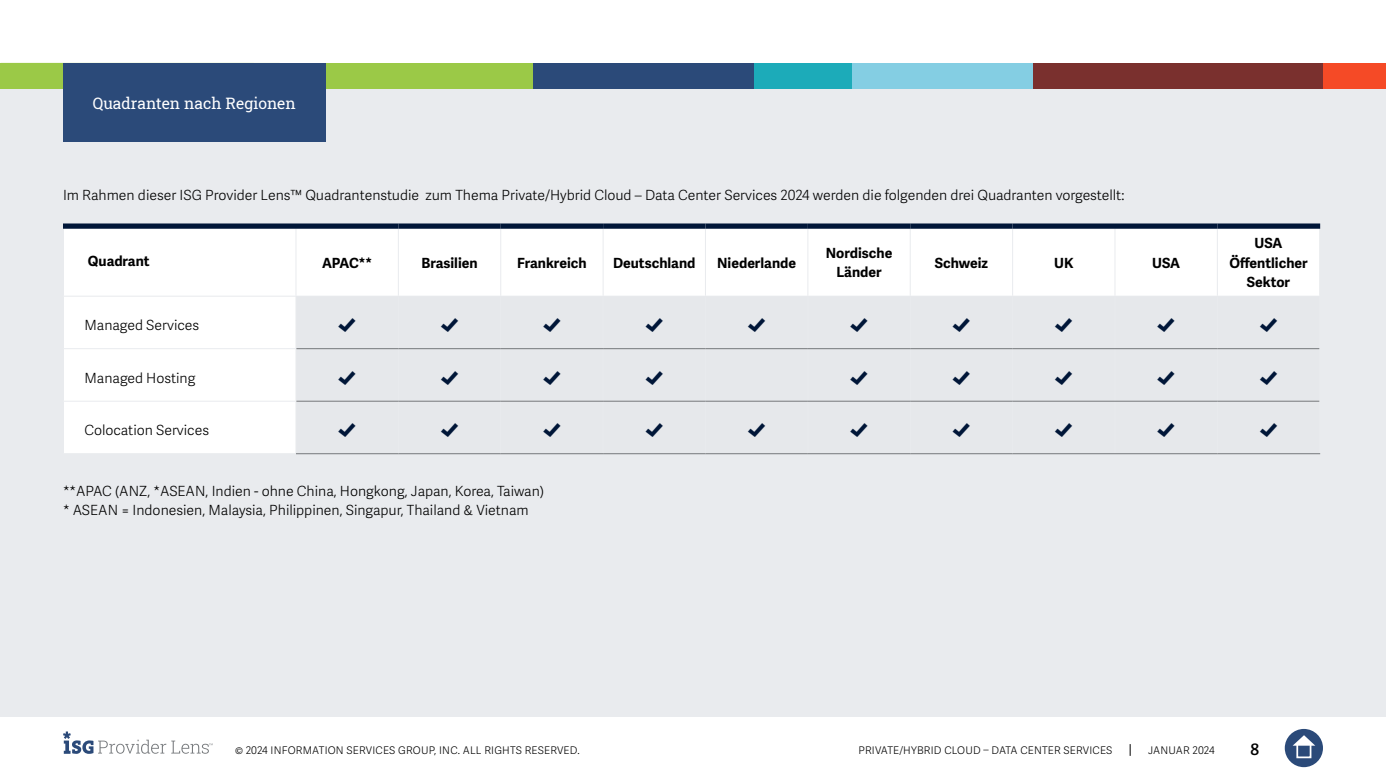
<style>
.page{position:relative;width:1386px;height:780px;background:#fff}
.page>*{position:absolute;margin:0;border:0;box-sizing:border-box;transform-origin:0 0}
.t1{font:300 26.25px "Adelle Sans";color:#001638}
.t2{font:15.75px "Roboto Slab ISG P Regular";color:#fff}
.t3{font:600 15.75px "Adelle Sans";color:#000}
.t4{font:300 14px/19.2px "Adelle Sans";color:#000}
.t5{font:700 14px/19.2px "Adelle Sans";color:#000;text-align:center}
.t6{font:300 10.5px "Adelle Sans";letter-spacing:.02em;color:#000}
</style>
<div class="page">
<svg style="left:1130px;top:744px;width:1px;height:12px"></svg>
<svg style="left:63px;top:731px;width:150px;height:23px"></svg>
<div style="left:1285px;top:729px;width:38px;height:38px;background:#2b4a79;border-radius:50%"></div>
<svg style="left:1293px;top:735px;width:22px;height:10px"></svg>
<div style="left:1296px;top:743px;width:15px;height:15px;border:2px solid #fff"></div>
<div style="left:0;top:63px;width:1386px;height:654px;background:#e9ebee"></div>
<div style="left:0;top:63px;width:533px;height:25px;background:#9bc947"></div>
<div style="left:533px;top:63px;width:223px;height:25px;background:#2b4a79"></div>
<div style="left:850px;top:63px;width:184px;height:25px;background:#84cee3"></div>
<div style="left:1323px;top:63px;width:63px;height:25px;background:#f54a26"></div>
<div style="left:1033px;top:63px;width:290px;height:25px;background:#7a302e"></div>
<div style="left:754px;top:63px;width:98px;height:25px;background:#1cabb9"></div>
<div style="left:64px;top:229px;width:1255px;height:67px;background:#fff"></div>
<div style="left:64px;top:297px;width:231px;height:156px;background:#fff"></div>
<svg style="left:297px;top:349px;width:1022px;height:52px"></svg>
<hr style="left:807px;top:349px;width:1px;height:52px;background:#e9ebee">
<hr style="left:398px;top:349px;width:1px;height:52px;background:#e9ebee">
<hr style="left:910px;top:349px;width:1px;height:52px;background:#e9ebee">
<hr style="left:1217px;top:349px;width:1px;height:52px;background:#e9ebee">
<hr style="left:500px;top:349px;width:1px;height:52px;background:#e9ebee">
<hr style="left:1012px;top:349px;width:1px;height:52px;background:#e9ebee">
<hr style="left:63px;top:348px;width:233px;height:1px;background:#e9ebee">
<hr style="left:63px;top:401px;width:233px;height:1px;background:#e9ebee">
<hr style="left:603px;top:349px;width:1px;height:52px;background:#e9ebee">
<hr style="left:705px;top:349px;width:1px;height:52px;background:#e9ebee">
<hr style="left:1115px;top:349px;width:1px;height:52px;background:#e9ebee">
<hr style="left:500px;top:229px;width:1px;height:67px;background:#e9ebee">
<hr style="left:296px;top:229px;width:1px;height:67px;background:#e9ebee">
<hr style="left:398px;top:229px;width:1px;height:67px;background:#e9ebee">
<hr style="left:807px;top:229px;width:1px;height:67px;background:#e9ebee">
<hr style="left:910px;top:229px;width:1px;height:67px;background:#e9ebee">
<hr style="left:1012px;top:229px;width:1px;height:67px;background:#e9ebee">
<hr style="left:1115px;top:229px;width:1px;height:67px;background:#e9ebee">
<hr style="left:1217px;top:229px;width:1px;height:67px;background:#e9ebee">
<hr style="left:603px;top:229px;width:1px;height:67px;background:#e9ebee">
<hr style="left:705px;top:229px;width:1px;height:67px;background:#e9ebee">
<hr style="left:296px;top:348px;width:102px;height:1px;background:#75787b">
<hr style="left:398px;top:348px;width:103px;height:1px;background:#75787b">
<hr style="left:501px;top:348px;width:102px;height:1px;background:#75787b">
<hr style="left:603px;top:348px;width:102px;height:1px;background:#75787b">
<hr style="left:705px;top:348px;width:103px;height:1px;background:#75787b">
<hr style="left:808px;top:348px;width:102px;height:1px;background:#75787b">
<hr style="left:910px;top:348px;width:103px;height:1px;background:#75787b">
<hr style="left:1013px;top:348px;width:102px;height:1px;background:#75787b">
<hr style="left:1115px;top:348px;width:102px;height:1px;background:#75787b">
<hr style="left:1217px;top:348px;width:102px;height:1px;background:#75787b">
<hr style="left:296px;top:401px;width:102px;height:1px;background:#75787b">
<hr style="left:398px;top:401px;width:103px;height:1px;background:#75787b">
<hr style="left:501px;top:401px;width:102px;height:1px;background:#75787b">
<hr style="left:603px;top:401px;width:102px;height:1px;background:#75787b">
<hr style="left:705px;top:401px;width:103px;height:1px;background:#75787b">
<hr style="left:808px;top:401px;width:102px;height:1px;background:#75787b">
<hr style="left:910px;top:401px;width:103px;height:1px;background:#75787b">
<hr style="left:1013px;top:401px;width:102px;height:1px;background:#75787b">
<hr style="left:1115px;top:401px;width:102px;height:1px;background:#75787b">
<hr style="left:1217px;top:401px;width:102px;height:1px;background:#75787b">
<hr style="left:296px;top:453px;width:102px;height:1px;background:#75787b">
<hr style="left:398px;top:453px;width:103px;height:1px;background:#75787b">
<hr style="left:501px;top:453px;width:102px;height:1px;background:#75787b">
<hr style="left:603px;top:453px;width:102px;height:1px;background:#75787b">
<hr style="left:705px;top:453px;width:103px;height:1px;background:#75787b">
<hr style="left:808px;top:453px;width:102px;height:1px;background:#75787b">
<hr style="left:910px;top:453px;width:103px;height:1px;background:#75787b">
<hr style="left:1013px;top:453px;width:102px;height:1px;background:#75787b">
<hr style="left:1115px;top:453px;width:102px;height:1px;background:#75787b">
<hr style="left:1217px;top:453px;width:103px;height:1px;background:#75787b">
<div style="left:63px;top:223px;width:233px;height:6px;background:#001638"></div>
<div style="left:296px;top:223px;width:102px;height:6px;background:#001638"></div>
<div style="left:398px;top:223px;width:103px;height:6px;background:#001638"></div>
<div style="left:501px;top:223px;width:102px;height:6px;background:#001638"></div>
<div style="left:603px;top:223px;width:102px;height:6px;background:#001638"></div>
<div style="left:705px;top:223px;width:103px;height:6px;background:#001638"></div>
<div style="left:808px;top:223px;width:102px;height:6px;background:#001638"></div>
<div style="left:910px;top:223px;width:103px;height:6px;background:#001638"></div>
<div style="left:1013px;top:223px;width:102px;height:6px;background:#001638"></div>
<div style="left:1115px;top:223px;width:102px;height:6px;background:#001638"></div>
<div style="left:1217px;top:223px;width:103px;height:6px;background:#001638"></div>
<div style="left:63px;top:63px;width:262px;height:79px;background:#2b4a79"></div>
<p class="t2" style="left:93px;top:92px;width:204px">Quadranten nach Regionen</p>
<p class="t4" style="left:63px;top:185px;width:1063px">Im Rahmen dieser ISG Provider Lens™ Quadrantenstudie zum Thema Private/Hybrid Cloud – Data Center Services 2024 werden die folgenden drei Quadranten vorgestellt:</p>
<p class="t5" style="left:88px;top:252px;width:63px">Quadrant</p>
<p class="t5" style="left:322px;top:253px;width:52px">APAC**</p>
<p class="t5" style="left:422px;top:253px;width:58px">Brasilien</p>
<p class="t5" style="left:517px;top:253px;width:71px">Frankreich</p>
<p class="t5" style="left:613px;top:253px;width:84px">Deutschland</p>
<p class="t5" style="left:717px;top:253px;width:80px">Niederlande</p>
<p class="t5" style="left:826px;top:243px;width:68px">Nordische<br>Länder</p>
<p class="t5" style="left:935px;top:253px;width:55px">Schweiz</p>
<p class="t5" style="left:1054px;top:253px;width:21px">UK</p>
<p class="t5" style="left:1152px;top:253px;width:29px">USA</p>
<p class="t5" style="left:1229px;top:234px;width:80px">USA<br>Öffentlicher<br>Sektor</p>
<p class="t4" style="left:84px;top:316px;width:116px">Managed Services</p>
<h1 class="t1" style="left:337px;top:307px;width:21px">f</h1>
<h1 class="t1" style="left:440px;top:307px;width:21px">f</h1>
<h1 class="t1" style="left:542px;top:307px;width:21px">f</h1>
<h1 class="t1" style="left:644px;top:307px;width:21px">f</h1>
<h1 class="t1" style="left:747px;top:307px;width:21px">f</h1>
<h1 class="t1" style="left:849px;top:307px;width:21px">f</h1>
<h1 class="t1" style="left:952px;top:307px;width:21px">f</h1>
<h1 class="t1" style="left:1054px;top:307px;width:21px">f</h1>
<h1 class="t1" style="left:1156px;top:307px;width:21px">f</h1>
<h1 class="t1" style="left:1259px;top:307px;width:21px">f</h1>
<p class="t4" style="left:84px;top:368px;width:112px">Managed Hosting</p>
<h1 class="t1" style="left:337px;top:360px;width:21px">f</h1>
<h1 class="t1" style="left:440px;top:360px;width:21px">f</h1>
<h1 class="t1" style="left:542px;top:360px;width:21px">f</h1>
<h1 class="t1" style="left:644px;top:360px;width:21px">f</h1>
<h1 class="t1" style="left:849px;top:360px;width:21px">f</h1>
<h1 class="t1" style="left:952px;top:360px;width:21px">f</h1>
<h1 class="t1" style="left:1054px;top:360px;width:21px">f</h1>
<h1 class="t1" style="left:1156px;top:360px;width:21px">f</h1>
<h1 class="t1" style="left:1259px;top:360px;width:21px">f</h1>
<p class="t4" style="left:84px;top:421px;width:126px">Colocation Services</p>
<h1 class="t1" style="left:337px;top:413px;width:21px">f</h1>
<h1 class="t1" style="left:440px;top:413px;width:21px">f</h1>
<h1 class="t1" style="left:542px;top:413px;width:21px">f</h1>
<h1 class="t1" style="left:644px;top:413px;width:21px">f</h1>
<h1 class="t1" style="left:747px;top:413px;width:21px">f</h1>
<h1 class="t1" style="left:849px;top:413px;width:21px">f</h1>
<h1 class="t1" style="left:952px;top:413px;width:21px">f</h1>
<h1 class="t1" style="left:1054px;top:413px;width:21px">f</h1>
<h1 class="t1" style="left:1156px;top:413px;width:21px">f</h1>
<h1 class="t1" style="left:1259px;top:413px;width:21px">f</h1>
<p class="t4" style="left:63px;top:482px;width:483px">**APAC (ANZ, *ASEAN, Indien - ohne China, Hongkong, Japan, Korea, Taiwan) * ASEAN = Indonesien, Malaysia, Philippinen, Singapur, Thailand &amp; Vietnam</p>
<p class="t6" style="left:235px;top:744px;width:346px">© 2024 INFORMATION SERVICES GROUP, INC. ALL RIGHTS RESERVED.</p>
<p class="t6" style="left:858px;top:744px;width:256px">PRIVATE/HYBRID CLOUD – DATA CENTER SERVICES</p>
<p class="t6" style="left:1148px;top:744px;width:68px">JANUAR 2024</p>
<p class="t3" style="left:1250px;top:740px;width:10px">8</p>
</div>
